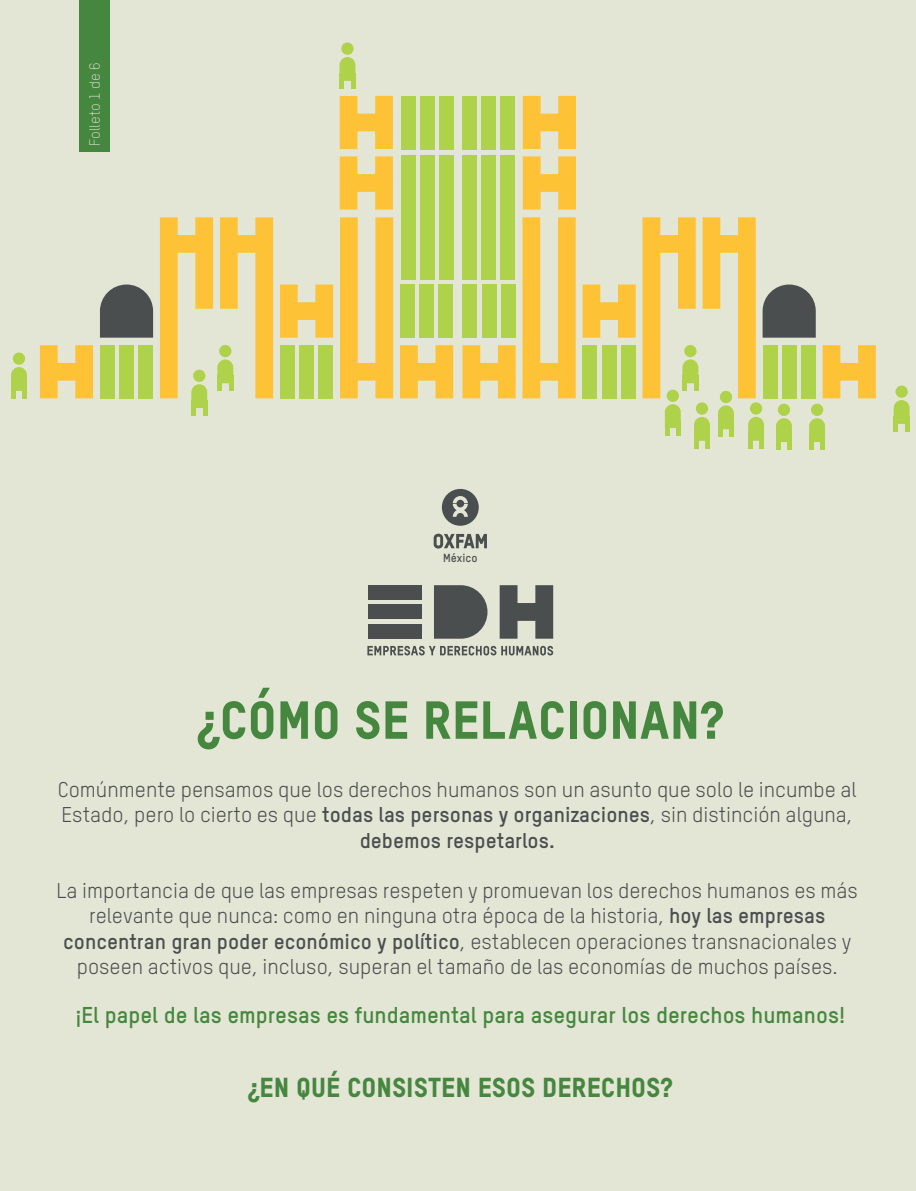
<style>
.page{position:relative;width:916px;height:1191px;background:#fff}
.page>*{position:absolute;margin:0;border:0;box-sizing:border-box;transform-origin:0 0}
.t1{font:52.5px "Oxfam TSTARPRO Headline";color:#45873e}
.t2{font:27px "Oxfam TSTARPRO Headline";color:#45873e}
.t3{font:700 22.5px "Oxfam TSTARPRO";color:#45873e}
.t4{font:21px/25.2px "Oxfam TSTARPRO";color:#4b4e4f;text-align:center}
.t5{font:300 14.55px "Oxfam TSTARPRO";color:#e3e5d5}
.t6{font:700 11.55px "Oxfam TSTARPRO";color:#4b4e4f}
.s1{font-weight:700}
</style>
<div class="page">
<div style="left:0;top:0;width:915px;height:1191px;background:#e3e5d5"></div>
<svg style="left:441px;top:489px;width:37px;height:37px"></svg>
<svg style="left:433px;top:533px;width:53px;height:15px"></svg>
<hr style="left:23px;top:383px;width:4px;height:16px;background:#aed24a">
<hr style="left:11px;top:383px;width:4px;height:16px;background:#aed24a">
<svg style="left:11px;top:367px;width:16px;height:24px"></svg>
<div style="left:13px;top:352px;width:12px;height:13px;background:#aed24a;border-radius:50%"></div>
<svg style="left:822px;top:345px;width:53px;height:53px"></svg>
<svg style="left:522px;top:156px;width:53px;height:53px"></svg>
<svg style="left:522px;top:96px;width:53px;height:53px"></svg>
<svg style="left:582px;top:284px;width:53px;height:54px"></svg>
<svg style="left:522px;top:217px;width:53px;height:181px"></svg>
<svg style="left:462px;top:345px;width:53px;height:53px"></svg>
<div style="left:462px;top:284px;width:15px;height:54px;background:#aed24a"></div>
<div style="left:481px;top:284px;width:15px;height:54px;background:#aed24a"></div>
<div style="left:500px;top:284px;width:15px;height:54px;background:#aed24a"></div>
<div style="left:461px;top:96px;width:15px;height:53px;background:#aed24a"></div>
<div style="left:480px;top:96px;width:15px;height:53px;background:#aed24a"></div>
<div style="left:500px;top:96px;width:14px;height:53px;background:#aed24a"></div>
<div style="left:461px;top:156px;width:15px;height:124px;background:#aed24a"></div>
<div style="left:480px;top:156px;width:15px;height:124px;background:#aed24a"></div>
<div style="left:500px;top:156px;width:14px;height:124px;background:#aed24a"></div>
<div style="left:582px;top:345px;width:15px;height:53px;background:#aed24a"></div>
<div style="left:601px;top:345px;width:15px;height:53px;background:#aed24a"></div>
<div style="left:620px;top:345px;width:15px;height:53px;background:#aed24a"></div>
<div style="left:762px;top:345px;width:15px;height:53px;background:#aed24a"></div>
<div style="left:781px;top:345px;width:15px;height:53px;background:#aed24a"></div>
<div style="left:800px;top:345px;width:15px;height:53px;background:#aed24a"></div>
<svg style="left:762px;top:284px;width:53px;height:54px;background:#5e6160"></svg>
<svg style="left:642px;top:217px;width:113px;height:181px"></svg>
<div style="left:684px;top:345px;width:12px;height:12px;background:#aed24a;border-radius:50%"></div>
<div style="left:664px;top:420px;width:5px;height:16px;background:#aed24a"></div>
<hr style="left:676px;top:420px;width:4px;height:16px;background:#aed24a">
<svg style="left:664px;top:404px;width:16px;height:24px"></svg>
<div style="left:666px;top:390px;width:12px;height:12px;background:#aed24a;border-radius:50%"></div>
<div style="left:693px;top:433px;width:5px;height:16px;background:#aed24a"></div>
<hr style="left:705px;top:433px;width:4px;height:16px;background:#aed24a">
<svg style="left:693px;top:417px;width:16px;height:24px"></svg>
<div style="left:695px;top:402px;width:12px;height:13px;background:#aed24a;border-radius:50%"></div>
<div style="left:717px;top:421px;width:5px;height:16px;background:#aed24a"></div>
<hr style="left:729px;top:421px;width:4px;height:16px;background:#aed24a">
<svg style="left:717px;top:405px;width:16px;height:24px"></svg>
<div style="left:719px;top:391px;width:12px;height:12px;background:#aed24a;border-radius:50%"></div>
<div style="left:747px;top:433px;width:5px;height:15px;background:#aed24a"></div>
<hr style="left:759px;top:433px;width:4px;height:15px;background:#aed24a">
<svg style="left:747px;top:417px;width:16px;height:24px"></svg>
<div style="left:749px;top:402px;width:12px;height:12px;background:#aed24a;border-radius:50%"></div>
<div style="left:775px;top:434px;width:5px;height:16px;background:#aed24a"></div>
<hr style="left:787px;top:434px;width:4px;height:16px;background:#aed24a">
<svg style="left:775px;top:418px;width:16px;height:24px"></svg>
<div style="left:777px;top:404px;width:12px;height:12px;background:#aed24a;border-radius:50%"></div>
<div style="left:808px;top:434px;width:5px;height:16px;background:#aed24a"></div>
<hr style="left:820px;top:434px;width:4px;height:16px;background:#aed24a">
<svg style="left:808px;top:418px;width:16px;height:24px"></svg>
<div style="left:810px;top:404px;width:12px;height:12px;background:#aed24a;border-radius:50%"></div>
<hr style="left:893px;top:416px;width:4px;height:16px;background:#aed24a">
<div style="left:904px;top:416px;width:5px;height:16px;background:#aed24a"></div>
<svg style="left:893px;top:400px;width:16px;height:24px"></svg>
<div style="left:895px;top:385px;width:12px;height:13px;background:#aed24a;border-radius:50%"></div>
<svg style="left:40px;top:345px;width:53px;height:53px"></svg>
<svg style="left:339px;top:156px;width:54px;height:53px"></svg>
<svg style="left:339px;top:96px;width:54px;height:53px"></svg>
<svg style="left:280px;top:284px;width:53px;height:54px"></svg>
<svg style="left:340px;top:217px;width:53px;height:181px"></svg>
<svg style="left:400px;top:345px;width:53px;height:53px"></svg>
<div style="left:438px;top:284px;width:15px;height:54px;background:#aed24a"></div>
<div style="left:419px;top:284px;width:15px;height:54px;background:#aed24a"></div>
<div style="left:400px;top:284px;width:14px;height:54px;background:#aed24a"></div>
<div style="left:439px;top:96px;width:15px;height:53px;background:#aed24a"></div>
<div style="left:420px;top:96px;width:14px;height:53px;background:#aed24a"></div>
<div style="left:400px;top:96px;width:15px;height:53px;background:#aed24a"></div>
<div style="left:439px;top:156px;width:15px;height:124px;background:#aed24a"></div>
<div style="left:420px;top:156px;width:14px;height:124px;background:#aed24a"></div>
<div style="left:400px;top:156px;width:15px;height:124px;background:#aed24a"></div>
<div style="left:318px;top:345px;width:15px;height:53px;background:#aed24a"></div>
<div style="left:299px;top:345px;width:15px;height:53px;background:#aed24a"></div>
<div style="left:280px;top:345px;width:14px;height:53px;background:#aed24a"></div>
<div style="left:138px;top:345px;width:15px;height:53px;background:#aed24a"></div>
<div style="left:119px;top:345px;width:15px;height:53px;background:#aed24a"></div>
<div style="left:100px;top:345px;width:15px;height:53px;background:#aed24a"></div>
<svg style="left:100px;top:284px;width:53px;height:54px;background:#5d605f"></svg>
<hr style="left:351px;top:73px;width:4px;height:16px;background:#aed24a">
<div style="left:339px;top:73px;width:5px;height:16px;background:#aed24a"></div>
<svg style="left:339px;top:57px;width:16px;height:24px"></svg>
<div style="left:341px;top:43px;width:12px;height:12px;background:#aed24a;border-radius:50%"></div>
<hr style="left:203px;top:400px;width:4px;height:16px;background:#aed24a">
<div style="left:191px;top:400px;width:5px;height:16px;background:#aed24a"></div>
<svg style="left:160px;top:217px;width:113px;height:191px"></svg>
<div style="left:193px;top:370px;width:12px;height:12px;background:#aed24a;border-radius:50%"></div>
<div style="left:368px;top:585px;width:53px;height:15px;background:#4b4e4f"></div>
<div style="left:368px;top:604px;width:53px;height:15px;background:#4b4e4f"></div>
<div style="left:368px;top:624px;width:53px;height:14px;background:#4b4e4f"></div>
<svg style="left:499px;top:585px;width:54px;height:53px"></svg>
<svg style="left:434px;top:585px;width:53px;height:53px;background:#5a5d5c"></svg>
<svg style="left:367px;top:646px;width:186px;height:9px"></svg>
<div style="left:79px;top:0;width:30px;height:152px;background:#45873e"></div>
<p class="t5" style="left:86px;top:146px;width:85px;rotate:-90deg">Folleto 1 de 6</p>
<p class="t6" style="left:443px;top:550px;width:36px">México</p>
<h1 class="t1" style="left:197px;top:687px;width:528px">¿CÓMO SE RELACIONAN?</h1>
<p class="t4" style="left:58px;top:777px;width:800px">Comúnmente pensamos que los derechos humanos son un asunto que solo le incumbe al<br>Estado, pero lo cierto es que <span class="s1">todas las personas y organizaciones</span>, sin distinción alguna, <span class="s1">debemos respetarlos.</span></p>
<p class="t4" style="left:57px;top:878px;width:802px">La importancia de que las empresas respeten y promuevan los derechos humanos es más relevante que nunca: como en ninguna otra época de la historia, <span class="s1">hoy las empresas concentran gran poder económico y político</span>, establecen operaciones transnacionales y poseen activos que, incluso, superan el tamaño de las economías de muchos países.</p>
<p class="t3" style="left:75px;top:1001px;width:770px">¡El papel de las empresas es fundamental para asegurar los derechos humanos!</p>
<p class="t2" style="left:248px;top:1070px;width:426px">¿EN QUÉ CONSISTEN ESOS DERECHOS?</p>
</div>
